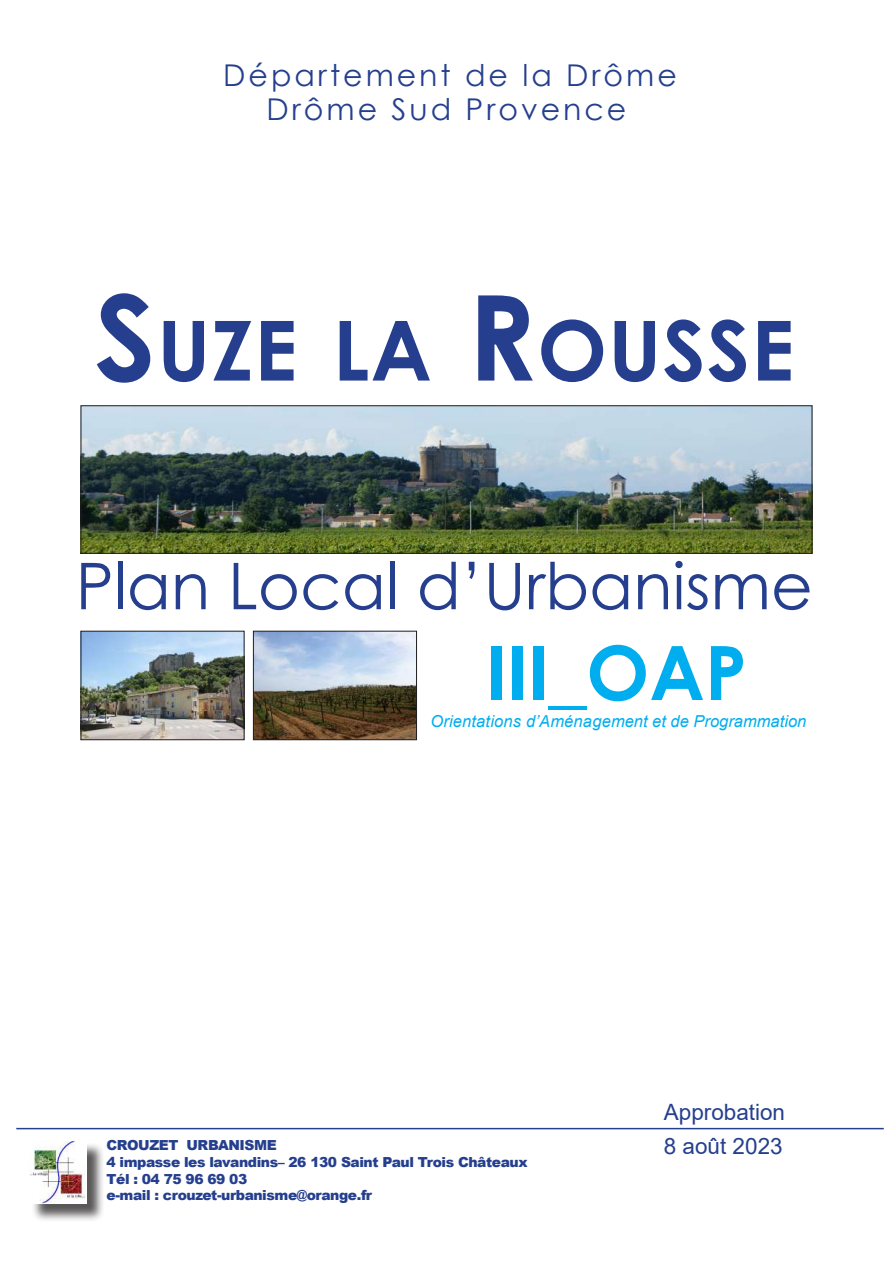
<style>
.page{position:relative;width:893px;height:1263px;background:#fff}
.page>*{position:absolute;margin:0;border:0;box-sizing:border-box;transform-origin:0 0}
.t1{font:700 82.95px "Century Gothic";letter-spacing:.015em;color:#253f8e}
.t2{font:700 75px "Century Gothic";color:#00aeef}
.t3{font:64.5px "Century Gothic";color:#253f8e}
.t4{font:30px "Century Gothic";letter-spacing:.1em;color:#253f8e}
.t5{font:22.5px "Arial";color:#253f8e}
.t6{font:italic 16.5px "Arial";letter-spacing:.01em;color:#00aeef}
.t7{font:900 13.8px/16.6px "Arial";letter-spacing:-.03em;color:#253f8e}
.s1{font-size:118.5px}
</style>
<div class="page">
<hr style="left:16px;top:1128px;width:868px;height:1px;background:#253f8e">
<div style="left:31px;top:1142px;width:74px;height:80px;background:#231f20;opacity:.75"></div>
<img style="left:31px;top:1142px;width:53px;height:59px">
<img style="left:83px;top:408px;width:727px;height:143px">
<div style="left:81px;top:406px;width:731px;height:147px;border:1px solid #231f20"></div>
<img style="left:255px;top:633px;width:160px;height:105px">
<div style="left:253px;top:631px;width:164px;height:109px;border:1px solid #231f20"></div>
<img style="left:83px;top:633px;width:159px;height:105px">
<div style="left:81px;top:631px;width:163px;height:109px;border:1px solid #231f20"></div>
<h3 class="t4" style="left:223px;top:54px;width:455px">Département de la Drôme</h3>
<h3 class="t4" style="left:267px;top:88px;width:361px">Drôme Sud Provence</h3>
<h1 class="t1" style="left:94px;top:287px;width:701px"><span class="s1">S</span>UZE LA <span class="s1">R</span>OUSSE</h1>
<h3 class="t3" style="left:76px;top:541px;width:739px">Plan Local d’Urbanisme</h3>
<h2 class="t2" style="left:486px;top:616px;width:262px">III_OAP</h2>
<p class="t6" style="left:430px;top:710px;width:377px">Orientations d’Aménagement et de Programmation</p>
<h3 class="t5" style="left:664px;top:1096px;width:123px">Approbation</h3>
<p class="t7" style="left:107px;top:1136px;width:422px">CROUZET URBANISME<br>4 impasse les lavandins– 26 130 Saint Paul Trois Châteaux Tél : 04 75 96 69 03<br>e-mail : crouzet-urbanisme@orange.fr</p>
<h3 class="t5" style="left:664px;top:1130px;width:120px">8 août 2023</h3>
</div>
